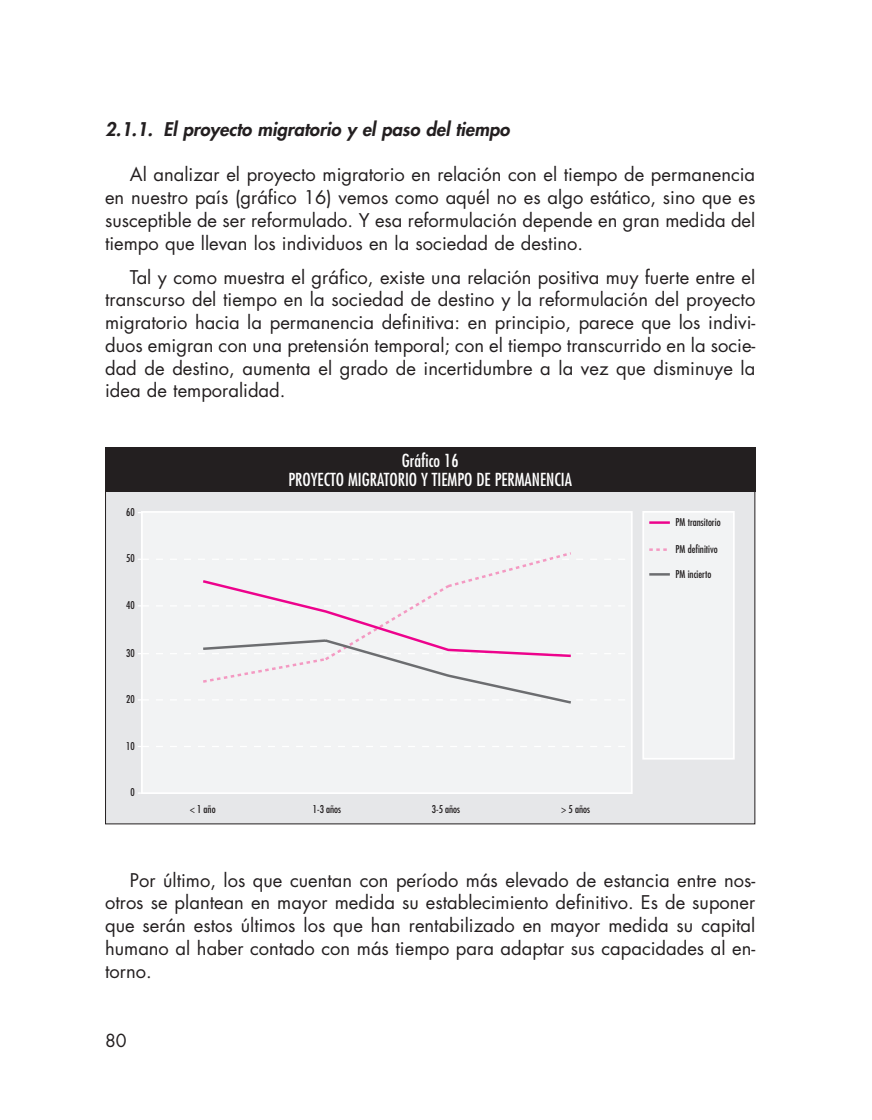
<style>
.page{position:relative;width:872px;height:1120px;background:#fff}
.page>*{position:absolute;margin:0;border:0;box-sizing:border-box;transform-origin:0 0}
.t1{font:18.38px/22.8px "Futura";color:#231f20;text-align:justify}
.t2{font:italic 800 18.38px "Futura";color:#231f20}
.t3{font:condensed 17.5px/19.2px "Futura";color:#fff;text-align:center}
.t4{font:17.5px "Futura";color:#231f20}
.t5{font:condensed 10.5px "Futura";color:#231f20}
</style>
<div class="page">
<div style="left:105px;top:448px;width:649px;height:376px;background:#e6e7e9"></div>
<div style="left:141px;top:511px;width:491px;height:283px;background:#f2f3f4;border:2px solid #fff"></div>
<div style="left:642px;top:511px;width:92px;height:249px;background:#f2f3f4;border:2px solid #fff"></div>
<hr style="left:649px;top:521px;width:20px;height:3px;background:#ed028c">
<svg style="left:649px;top:548px;width:18px;height:3px"></svg>
<hr style="left:649px;top:573px;width:20px;height:3px;background:#6c6d70">
<svg style="left:138px;top:746px;width:493px;height:1px"></svg>
<svg style="left:138px;top:559px;width:493px;height:1px"></svg>
<svg style="left:200px;top:552px;width:374px;height:26px"></svg>
<svg style="left:138px;top:578px;width:493px;height:127px"></svg>
<div style="left:105px;top:447px;width:650px;height:45px;background:#231f20"></div>
<p class="t2" style="left:105px;top:120px;width:406px">2.1.1. El proyecto migratorio y el paso del tiempo</p>
<p class="t1" style="left:105px;top:165px;width:651px;text-indent:25px">Al analizar el proyecto migratorio en relación con el tiempo de permanencia en nuestro país (gráfico 16) vemos como aquél no es algo estático, sino que es susceptible de ser reformulado. Y esa reformulación depende en gran medida del tiempo que llevan los individuos en la sociedad de destino.</p>
<p class="t1" style="left:105px;top:267px;width:651px;text-indent:25px">Tal y como muestra el gráfico, existe una relación positiva muy fuerte entre el transcurso del tiempo en la sociedad de destino y la reformulación del proyecto migratorio hacia la permanencia definitiva: en principio, parece que los indivi&shy;duos emigran con una pretensión temporal; con el tiempo transcurrido en la socie&shy;dad de destino, aumenta el grado de incertidumbre a la vez que disminuye la idea de temporalidad.</p>
<p class="t5" style="left:126px;top:507px;width:10px">60</p>
<p class="t5" style="left:126px;top:554px;width:10px">50</p>
<p class="t5" style="left:126px;top:600px;width:10px">40</p>
<p class="t5" style="left:126px;top:648px;width:10px">30</p>
<p class="t5" style="left:126px;top:695px;width:10px">20</p>
<p class="t5" style="left:126px;top:741px;width:10px">10</p>
<p class="t5" style="left:130px;top:787px;width:6px">0</p>
<p class="t3" style="left:288px;top:452px;width:285px">Gráfico 16<br>PROYECTO MIGRATORIO Y TIEMPO DE PERMANENCIA</p>
<p class="t5" style="left:190px;top:804px;width:27px">&lt; 1 año</p>
<p class="t5" style="left:313px;top:804px;width:30px">1-3 años</p>
<p class="t5" style="left:432px;top:804px;width:30px">3-5 años</p>
<p class="t5" style="left:561px;top:804px;width:30px">&gt; 5 años</p>
<p class="t5" style="left:675px;top:518px;width:46px">PM transitorio</p>
<p class="t5" style="left:675px;top:544px;width:44px">PM definitivo</p>
<p class="t5" style="left:675px;top:569px;width:37px">PM incierto</p>
<p class="t1" style="left:105px;top:870px;width:651px;text-indent:25px">Por último, los que cuentan con período más elevado de estancia entre nos&shy;otros se plantean en mayor medida su establecimiento definitivo. Es de suponer que serán estos últimos los que han rentabilizado en mayor medida su capital humano al haber contado con más tiempo para adaptar sus capacidades al en&shy;torno.</p>
<p class="t4" style="left:105px;top:1033px;width:23px">80</p>
</div>
